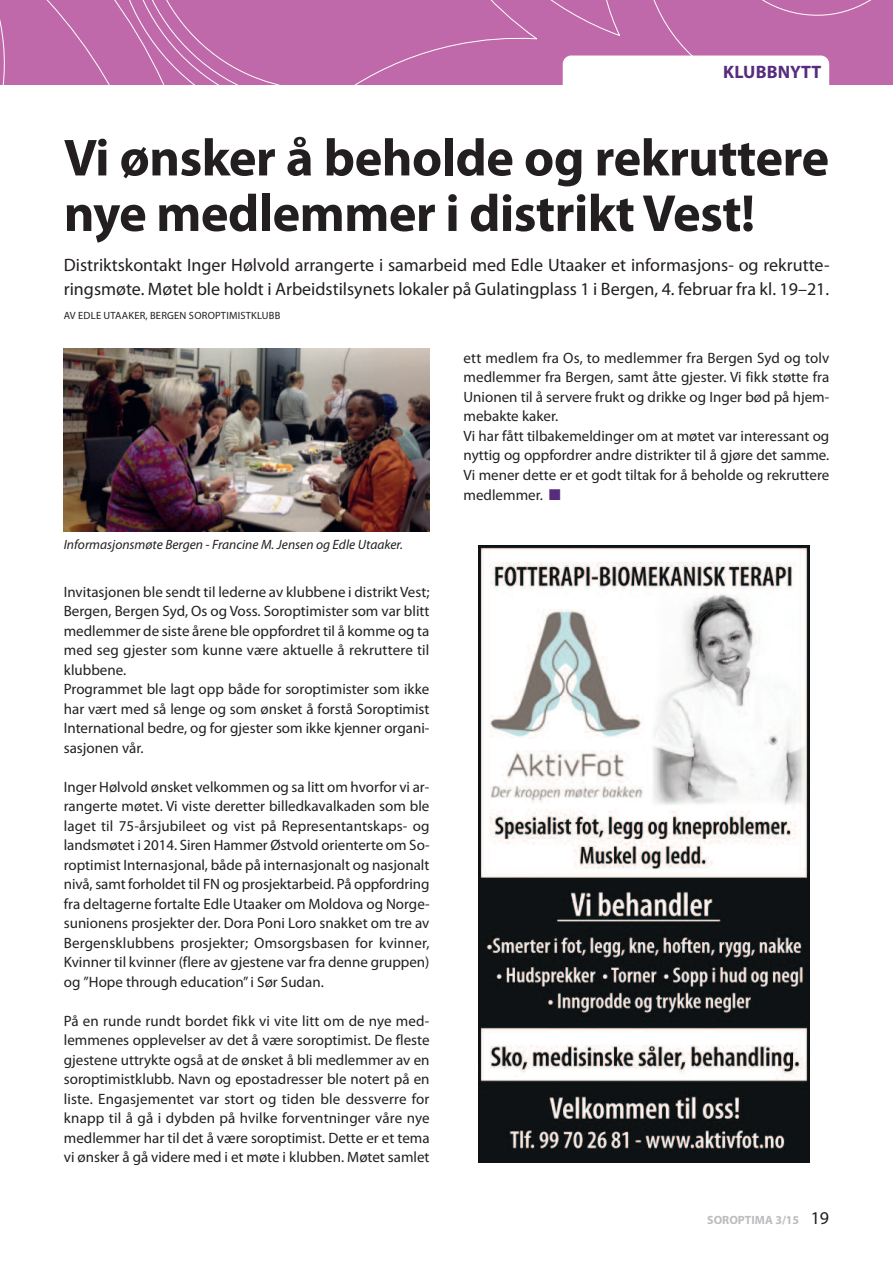
<style>
.page{position:relative;width:893px;height:1263px;background:#fff}
.page>*{position:absolute;margin:0;border:0;box-sizing:border-box;transform-origin:0 0}
.t1{font:700 52.5px/55.5px "Myriad Pro";letter-spacing:-.01em;color:#231f20}
.t2{font:18px/24px "Myriad Pro";color:#231f20}
.t3{font:700 18px "Myriad Pro";letter-spacing:.01em;color:#572c7d}
.t4{font:15px/19.5px "Myriad Pro";color:#231f20}
.t5{font:italic 13.5px "Myriad Pro";color:#231f20}
.t6{font:700 12px "Myriad Pro";color:#bcbdc0}
.t7{font:10.5px "Myriad Pro";letter-spacing:.02em;color:#231f20}
.s1{font-family:"Monotype Sorts";color:#572c7d}
.s2{font-weight:400;font-size:18px;color:#231f20}
</style>
<div class="page">
<div style="left:0;top:0;width:62px;height:85px;background:#c069aa"></div>
<div style="left:62px;top:0;width:831px;height:85px;background:#c069aa"></div>
<div style="left:563px;top:56px;width:266px;height:48px;background:#fff;border-radius:9px"></div>
<img style="left:479px;top:545px;width:330px;height:617px">
<img style="left:64px;top:349px;width:365px;height:182px">
<p class="t3" style="left:723px;top:65px;width:100px">KLubbnYtt</p>
<h1 class="t1" style="left:64px;top:134px;width:767px">Vi ønsker å beholde og rekruttere nye medlemmer i distriktVest!</h1>
<p class="t2" style="left:64px;top:255px;width:767px">Distriktskontakt Inger Hølvold arrangerte i samarbeid med Edle Utaaker et informasjons- og rekrutte&shy;ringsmøte. Møtet ble holdt i Arbeidstilsynets lokaler på Gulatingplass 1 i Bergen, 4. februar fra kl. 19–21.</p>
<p class="t7" style="left:64px;top:312px;width:218px">AV EDLE UTAAKER, BERGEN SOROPTIMISTKLUBB</p>
<p class="t5" style="left:64px;top:539px;width:341px">Informasjonsmøte Bergen - Francine M. Jensen og Edle Utaaker.</p>
<p class="t4" style="left:64px;top:583px;width:367px">Invitasjonen ble sendt til lederne av klubbene i distrikt Vest; Bergen, Bergen Syd, Os og Voss. Soroptimister som var blitt medlemmer de siste årene ble oppfordret til å komme og ta med seg gjester som kunne være aktuelle å rekruttere til klubbene.<br>Programmet ble lagt opp både for soroptimister som ikke har vært med så lenge og som ønsket å forstå Soroptimist International bedre, og for gjester som ikke kjenner organi&shy;sasjonen vår.</p>
<p class="t4" style="left:64px;top:778px;width:368px;text-align:justify">Inger Hølvold ønsket velkommen og sa litt om hvorfor vi ar&shy;rangerte møtet. Vi viste deretter billedkavalkaden som ble laget til 75-årsjubileet og vist på Representantskaps- og landsmøtet i 2014. Siren Hammer Østvold orienterte om So&shy;roptimist Internasjonal, både på internasjonalt og nasjonalt nivå, samt forholdet til FN og prosjektarbeid. På oppfordring fra deltagerne fortalte Edle Utaaker om Moldova og Norge&shy;sunionens prosjekter der. Dora Poni Loro snakket om tre av Bergensklubbens prosjekter; Omsorgsbasen for kvinner, Kvinner til kvinner (flere av gjestene var fra denne gruppen) og ”Hope through education”i Sør Sudan.</p>
<p class="t4" style="left:64px;top:1012px;width:367px;text-align:justify">På en runde rundt bordet fikk vi vite litt om de nye med&shy;lemmenes opplevelser av det å være soroptimist. De fleste gjestene uttrykte også at de ønsket å bli medlemmer av en soroptimistklubb. Navn og epostadresser ble notert på en liste. Engasjementet var stort og tiden ble dessverre for knapp til å gå i dybden på hvilke forventninger våre nye medlemmer har til det å være soroptimist. Dette er et tema vi ønsker å gå videre med i et møte i klubben. Møtet samlet</p>
<p class="t4" style="left:464px;top:349px;width:367px">ett medlem fra Os, to medlemmer fra Bergen Syd og tolv medlemmer fra Bergen, samt åtte gjester. Vi fikk støtte fra Unionen til å servere frukt og drikke og Inger bød på hjem&shy;mebakte kaker.<br>Vi har fått tilbakemeldinger om at møtet var interessant og nyttig og oppfordrer andre distrikter til å gjøre det samme.<br>Vi mener dette er et godt tiltak for å beholde og rekruttere medlemmer. <span class="s1">n</span></p>
<p class="t6" style="left:707px;top:1216px;width:124px">SoRoptiMA 3/15 <span class="s2">19</span></p>
</div>
